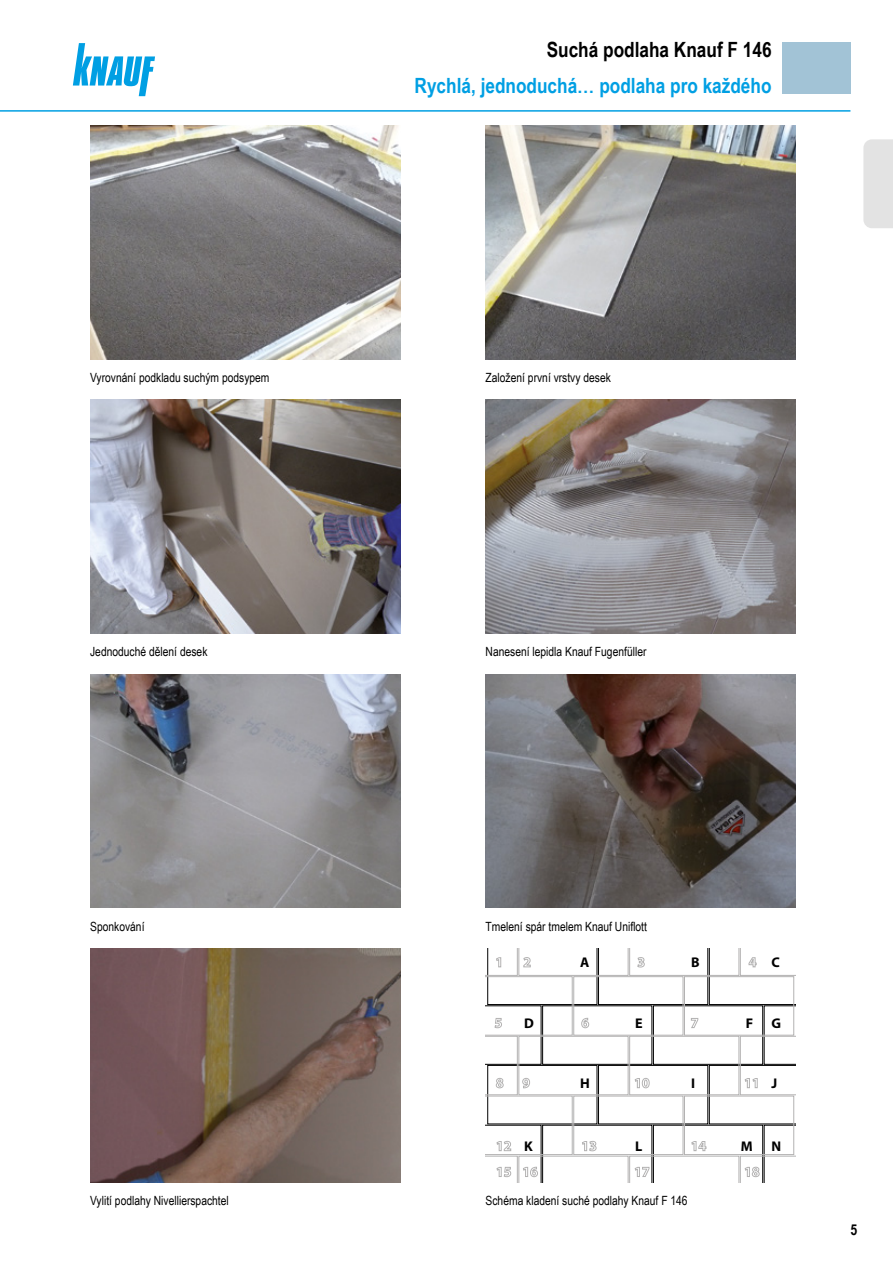
<style>
.page{position:relative;width:893px;height:1263px;background:#fff}
.page>*{position:absolute;margin:0;border:0;box-sizing:border-box;transform-origin:0 0}
.t1{font:700 21px "Arial Narrow";color:#009fe3}
.t2{font:700 21px "Arial Narrow";color:#000}
.t3{font:700 15px "Arial Narrow";color:#000}
.t4{font:700 14.1px "Myriad Pro";color:#000}
.zadek{font:12.75px "Arial Narrow";color:#000}
</style>
<div class="page">
<svg style="left:73px;top:43px;width:82px;height:53px"></svg>
<div style="left:782px;top:43px;width:68px;height:51px;background:#a2c3d6"></div>
<hr style="left:0;top:110px;width:850px;height:2px;background:#009fe3">
<div style="left:863px;top:139px;width:30px;height:89px;background:#e3e3e3"></div>
<img style="left:90px;top:400px;width:310px;height:234px">
<img style="left:90px;top:126px;width:310px;height:233px">
<img style="left:90px;top:674px;width:310px;height:234px">
<img style="left:90px;top:948px;width:310px;height:234px">
<img style="left:486px;top:400px;width:310px;height:234px">
<img style="left:486px;top:126px;width:310px;height:233px">
<img style="left:486px;top:674px;width:310px;height:234px">
<svg style="left:486px;top:948px;width:310px;height:234px"></svg>
<div style="left:573px;top:1096px;width:110px;height:59px;border:1px solid #b3b2b2"></div>
<div style="left:684px;top:1096px;width:110px;height:59px;border:1px solid #b3b2b2"></div>
<h1 class="t2" style="left:547px;top:34px;width:226px">Suchá podlaha Knauf F 146</h1>
<h1 class="t1" style="left:415px;top:70px;width:358px">Rychlá, jednoduchá… podlaha pro každého</h1>
<p class="zadek" style="left:90px;top:368px;width:181px">Vyrovnání podkladu suchým podsypem</p>
<p class="zadek" style="left:486px;top:368px;width:127px">Založení první vrstvy desek</p>
<p class="zadek" style="left:90px;top:642px;width:119px">Jednoduché dělení desek</p>
<p class="zadek" style="left:486px;top:642px;width:162px">Nanesení lepidla Knauf Fugenfüller</p>
<p class="zadek" style="left:90px;top:917px;width:56px">Sponkování</p>
<p class="zadek" style="left:486px;top:917px;width:163px">Tmelení spár tmelem Knauf Uniflott</p>
<p class="t4" style="left:580px;top:953px;width:11px">A</p>
<p class="t4" style="left:691px;top:953px;width:10px">B</p>
<p class="t4" style="left:771px;top:953px;width:10px">C</p>
<p class="t4" style="left:524px;top:1014px;width:11px">D</p>
<p class="t4" style="left:635px;top:1014px;width:9px">E</p>
<p class="t4" style="left:746px;top:1014px;width:9px">F</p>
<p class="t4" style="left:771px;top:1014px;width:11px">G</p>
<p class="t4" style="left:580px;top:1074px;width:11px">H</p>
<p class="t4" style="left:691px;top:1074px;width:6px">I</p>
<p class="t4" style="left:771px;top:1074px;width:7px">J</p>
<p class="t4" style="left:524px;top:1137px;width:10px">K</p>
<p class="t4" style="left:635px;top:1137px;width:9px">L</p>
<p class="t4" style="left:741px;top:1137px;width:13px">M</p>
<p class="t4" style="left:771px;top:1137px;width:11px">N</p>
<p class="zadek" style="left:90px;top:1191px;width:140px">Vylití podlahy Nivellierspachtel</p>
<p class="zadek" style="left:486px;top:1191px;width:204px">Schéma kladení suché podlahy Knauf F 146</p>
<p class="t3" style="left:850px;top:1218px;width:8px">5</p>
</div>
